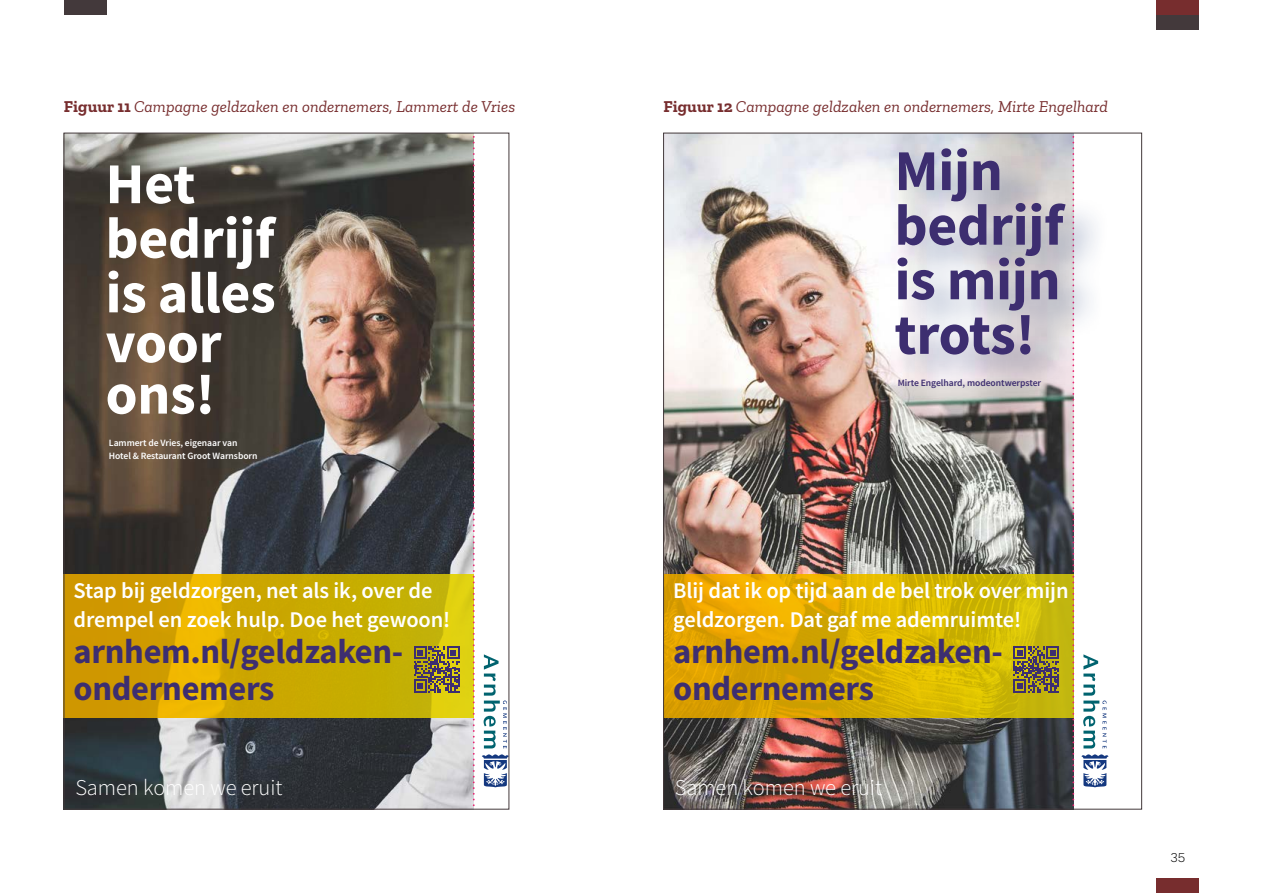
<style>
.page{position:relative;width:1263px;height:893px;background:#fff}
.page>*{position:absolute;margin:0;border:0;box-sizing:border-box;transform-origin:0 0}
.t1{font:700 57.75px/52.7px "Source Sans Pro";letter-spacing:-.005em;color:#fff}
.t2{font:700 57.75px/54.6px "Source Sans Pro";letter-spacing:-.005em;color:#3d2e70}
.t3{font:700 34.5px/36.2px "Source Sans Pro";letter-spacing:-.01em;color:#3d2e70}
.t4{font:600 22.5px/29px "Source Sans Pro";letter-spacing:-.005em;color:#fff}
.t5{font:300 22.5px "Source Sans Pro";letter-spacing:-.005em;color:#fff}
.t6{font:italic 16.5px "Zilla Slab";letter-spacing:.005em;color:#772d2e}
.t7{font:300 13.5px "Work Sans";color:#000}
.t8{font:600 9.6px/12px "Source Sans Pro";letter-spacing:-.005em;color:#fff}
.t9{font:600 9.6px "Source Sans Pro";letter-spacing:-.005em;color:#3d2e70}
.s1{font-weight:700;font-style:normal}
</style>
<div class="page">
<img style="left:66px;top:135px;width:407px;height:672px">
<svg style="left:66px;top:574px;width:407px;height:144px;background:#d0aa01"></svg>
<svg style="left:482px;top:754px;width:25px;height:33px"></svg>
<svg style="left:484px;top:654px;width:23px;height:94px"></svg>
<svg style="left:473px;top:135px;width:2px;height:672px"></svg>
<svg style="left:414px;top:646px;width:46px;height:46px;background:#7d6d45"></svg>
<img style="left:665px;top:135px;width:407px;height:672px">
<svg style="left:665px;top:574px;width:407px;height:144px;background:#d9af01"></svg>
<svg style="left:1081px;top:754px;width:27px;height:33px"></svg>
<svg style="left:1083px;top:654px;width:23px;height:94px"></svg>
<svg style="left:1072px;top:135px;width:2px;height:672px"></svg>
<svg style="left:1013px;top:646px;width:46px;height:46px;background:#776745"></svg>
<div style="left:895px;top:140px;width:216px;height:255px;background:#1c3773;opacity:.4"></div>
<div style="left:1157px;top:879px;width:42px;height:14px;background:#772d2e"></div>
<div style="left:64px;top:0;width:42px;height:15px;background:#43393b"></div>
<div style="left:1157px;top:0;width:42px;height:15px;background:#772d2e"></div>
<div style="left:1157px;top:15px;width:42px;height:15px;background:#43393b"></div>
<p class="t6" style="left:64px;top:97px;width:453px"><span class="s1">Figuur 11</span> Campagne geldzaken en ondernemers, Lammert de Vries</p>
<h1 class="t1" style="left:106px;top:157px;width:172px">Het bedrijf is alles voor ons!</h1>
<p class="t8" style="left:109px;top:437px;width:150px">Lammert de Vries, eigenaar van<br>Hotel &amp; Restaurant Groot Warnsborn</p>
<p class="t4" style="left:74px;top:576px;width:378px">Stap bij geldzorgen, net als ik, over de drempel en zoek hulp. Doe het gewoon!</p>
<h2 class="t3" style="left:74px;top:633px;width:331px">arnhem.nl/geldzaken&shy;ondernemers</h2>
<p class="t5" style="left:75px;top:774px;width:209px">Samen komen we eruit</p>
<p class="t6" style="left:663px;top:97px;width:446px"><span class="s1">Figuur 12</span> Campagne geldzaken en ondernemers, Mirte Engelhard</p>
<h1 class="t2" style="left:894px;top:143px;width:171px">Mijn bedrijf is mijn trots!</h1>
<p class="t9" style="left:898px;top:377px;width:145px">Mirte Engelhard, modeontwerpster</p>
<p class="t4" style="left:673px;top:576px;width:397px">Blij dat ik op tijd aan de bel trok over mijn geldzorgen. Dat gaf me ademruimte!</p>
<h2 class="t3" style="left:673px;top:633px;width:331px">arnhem.nl/geldzaken&shy;ondernemers</h2>
<p class="t5" style="left:675px;top:774px;width:209px">Samen komen we eruit</p>
<p class="t7" style="left:1170px;top:849px;width:17px">35</p>
</div>
